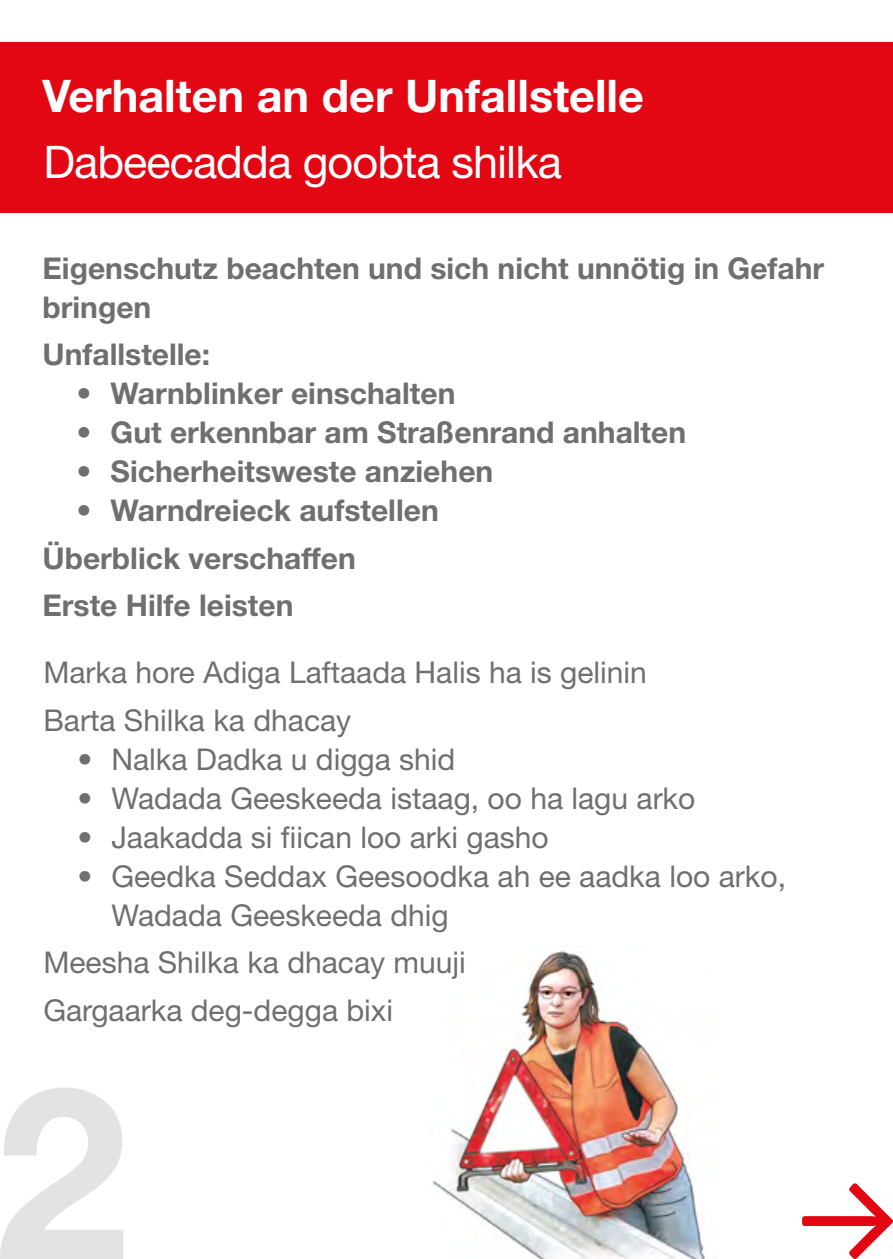
<style>
.page{position:relative;width:893px;height:1259px;background:#fff}
.page>*{position:absolute;margin:0;border:0;box-sizing:border-box;transform-origin:0 0}
.t1{font:700 240px "Helvetica Neue LT";color:#e3e3e3}
.t2{font:700 45px "Helvetica Neue LT";color:#fff}
.t3{font:45px "Helvetica Neue LT";letter-spacing:-.02em;color:#fff}
.t4{font:30px/47.4px "Helvetica Neue LT";color:#706f6f}
.t5{font:700 30px/39px "Helvetica Neue LT";color:#706f6f}
</style>
<div class="page">
<div style="left:0;top:43px;width:893px;height:170px;background:#e30613"></div>
<svg style="left:802px;top:1183px;width:91px;height:76px"></svg>
<img style="left:432px;top:950px;width:273px;height:309px">
<h2 class="t2" style="left:43px;top:68px;width:603px">Verhalten an der Unfallstelle</h2>
<h2 class="t3" style="left:43px;top:136px;width:520px">Dabeecadda goobta shilka</h2>
<p class="t5" style="left:43px;top:248px;width:783px">Eigenschutz beachten und sich nicht unnötig in Gefahr bringen</p>
<p class="t5" style="left:111px;top:334px;width:346px;text-indent:-68px">Unfallstelle:<br>Warnblinker einschalten</p>
<p class="t5" style="left:77px;top:373px;width:17px">•</p>
<p class="t5" style="left:77px;top:412px;width:17px">•</p>
<p class="t5" style="left:77px;top:451px;width:17px">•</p>
<p class="t5" style="left:111px;top:412px;width:577px">Gut erkennbar am Straßenrand anhalten</p>
<p class="t5" style="left:111px;top:451px;width:384px">Sicherheitsweste anziehen</p>
<p class="t5" style="left:111px;top:490px;width:330px">Warndreieck aufstellen</p>
<p class="t5" style="left:43px;top:486px;width:315px;line-height:47.4px;text-indent:34px">•<br>Überblick verschaffen<br>Erste Hilfe leisten</p>
<p class="t4" style="left:43px;top:648px;width:605px">Marka hore Adiga Laftaada Halis ha is gelinin<br>Barta Shilka ka dhacay</p>
<p class="t4" style="left:111px;top:735px;width:345px">Nalka Dadka u digga shid</p>
<p class="t4" style="left:77px;top:735px;width:16px">•</p>
<p class="t4" style="left:77px;top:774px;width:16px">•</p>
<p class="t4" style="left:77px;top:813px;width:16px">•</p>
<p class="t4" style="left:111px;top:774px;width:585px">Wadada Geeskeeda istaag, oo ha lagu arko</p>
<p class="t4" style="left:111px;top:813px;width:439px">Jaakadda si fiican loo arki gasho</p>
<p class="t4" style="left:111px;top:852px;width:676px">Geedka Seddax Geesoodka ah ee aadka loo arko,</p>
<p class="t4" style="left:77px;top:852px;width:16px">•</p>
<p class="t4" style="left:43px;top:891px;width:424px;text-indent:68px">Wadada Geeskeeda dhig<br>Meesha Shilka ka dhacay muuji<br>Gargaarka deg-degga bixi</p>
<h1 class="t1" style="left:-5px;top:1025px;width:135px">2</h1>
</div>
